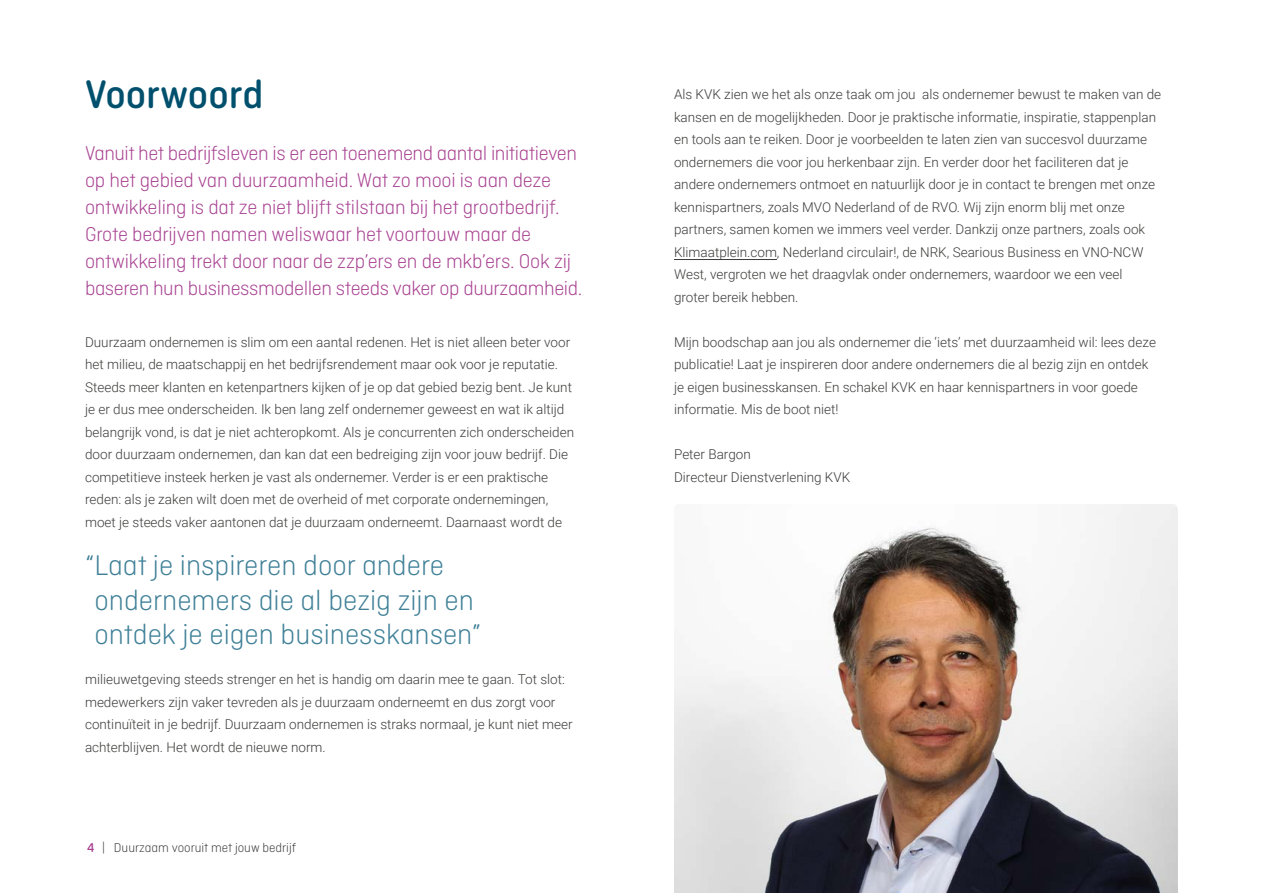
<style>
.page{position:relative;width:1263px;height:893px;background:#fff}
.page>*{position:absolute;margin:0;border:0;box-sizing:border-box;transform-origin:0 0}
.t1{font:500 42px "Ciutadella Rounded";color:#00506d}
.t2{font:300 30px/34.5px "Ciutadella Rounded";color:#3f8097}
.t3{font:300 21px/27px "Ciutadella Rounded";letter-spacing:-.01em;color:#a84191}
.t4{font:300 13.5px/22.5px "Roboto";color:#3c3c3b}
.t5{font:300 13.5px "Ciutadella Rounded";color:#3c3c3b}
.s1{font-weight:500;color:#a84191}
</style>
<div class="page">
<img style="left:674px;top:504px;width:504px;height:389px">
<hr style="left:674px;top:259px;width:103px;height:1px;background:#3c3c3b">
<h1 class="t1" style="left:85px;top:71px;width:180px">Voorwoord</h1>
<p class="t3" style="left:85px;top:139px;width:499px">Vanuit het bedrijfsleven is er een toenemend aantal initiatieven op het gebied van duurzaamheid. Wat zo mooi is aan deze ontwikkeling is dat ze niet blijft stilstaan bij het grootbedrijf.<br>Grote bedrijven namen weliswaar het voortouw maar de ontwikkeling trekt door naar de zzp’ers en de mkb’ers. Ook zij baseren hun businessmodellen steeds vaker op duurzaamheid.</p>
<p class="t4" style="left:85px;top:330px;width:491px">Duurzaam ondernemen is slim om een aantal redenen. Het is niet alleen beter voor het milieu, de maatschappij en het bedrijfsrendement maar ook voor je reputatie.<br>Steeds meer klanten en ketenpartners kijken of je op dat gebied bezig bent. Je kunt je er dus mee onderscheiden. Ik ben lang zelf ondernemer geweest en wat ik altijd belangrijk vond, is dat je niet achteropkomt. Als je concurrenten zich onderscheiden door duurzaam ondernemen, dan kan dat een bedreiging zijn voor jouw bedrijf. Die competitieve insteek herken je vast als ondernemer. Verder is er een praktische reden: als je zaken wilt doen met de overheid of met corporate ondernemingen, moet je steeds vaker aantonen dat je duurzaam onderneemt. Daarnaast wordt de</p>
<h2 class="t2" style="left:94px;top:548px;width:388px;text-indent:-9px">“Laat je inspireren door andere ondernemers die al bezig zijn en ontdek je eigen businesskansen”</h2>
<p class="t4" style="left:85px;top:667px;width:489px">milieuwetgeving steeds strenger en het is handig om daarin mee te gaan. Tot slot: medewerkers zijn vaker tevreden als je duurzaam onderneemt en dus zorgt voor continuïteit in je bedrijf. Duurzaam ondernemen is straks normaal, je kunt niet meer achterblijven. Het wordt de nieuwe norm.</p>
<p class="t5" style="left:87px;top:840px;width:211px"><span class="s1">4</span> | Duurzaam vooruit met jouw bedrijf</p>
<p class="t4" style="left:674px;top:82px;width:489px">Als KVK zien we het als onze taak om jou als ondernemer bewust te maken van de kansen en de mogelijkheden. Door je praktische informatie, inspiratie, stappenplan en tools aan te reiken. Door je voorbeelden te laten zien van succesvol duurzame ondernemers die voor jou herkenbaar zijn. En verder door het faciliteren dat je andere ondernemers ontmoet en natuurlijk door je in contact te brengen met onze kennispartners, zoals MVO Nederland of de RVO. Wij zijn enorm blij met onze partners, samen komen we immers veel verder. Dankzij onze partners, zoals ook Klimaatplein.com, Nederland circulair!, de NRK, Searious Business en VNO-NCW West, vergroten we het draagvlak onder ondernemers, waardoor we een veel groter bereik hebben.</p>
<p class="t4" style="left:674px;top:330px;width:483px">Mijn boodschap aan jou als ondernemer die ‘iets’ met duurzaamheid wil: lees deze publicatie! Laat je inspireren door andere ondernemers die al bezig zijn en ontdek je eigen businesskansen. En schakel KVK en haar kennispartners in voor goede informatie. Mis de boot niet!</p>
<p class="t4" style="left:674px;top:442px;width:178px">Peter Bargon<br>Directeur Dienstverlening KVK</p>
</div>
